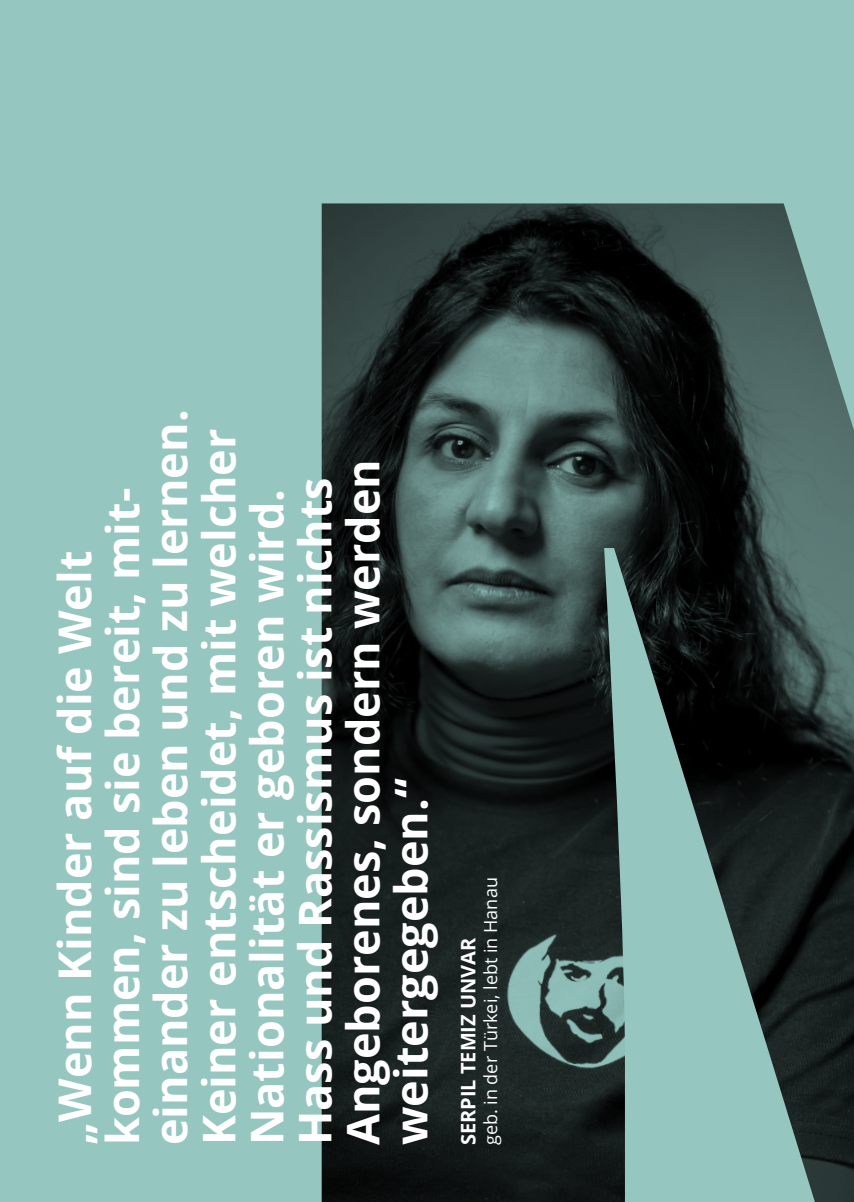
<style>
.page{position:relative;width:854px;height:1202px;background:#fff}
.page>*{position:absolute;margin:0;border:0;box-sizing:border-box;transform-origin:0 0}
.t1{font:700 45px/48px "Open Sans";color:#fff}
.t2{font:700 20px "Open Sans";color:#fff}
.t3{font:18px "Open Sans";color:#fff}
</style>
<div class="page">
<div style="left:0;top:0;width:853px;height:1202px;background:#95c6c0"></div>
<img style="left:321px;top:203px;width:532px;height:999px">
<p class="t1" style="left:50px;top:1145px;width:737px;rotate:-90deg">„Wenn Kinder auf die Welt kommen, sind sie bereit, mit&shy;einander zu leben und zu lernen.<br>Keiner entscheidet, mit welcher<br>Nationalität er geboren wird.<br>Hass und Rassismus ist nichts<br>Angeborenes, sondern werden weitergegeben.“</p>
<p class="t3" style="left:478px;top:1145px;width:269px;rotate:-90deg">geb. in der Türkei, lebt in Hanau</p>
<p class="t2" style="left:454px;top:1145px;width:209px;rotate:-90deg">SERPIL TEMIZ UNVAR</p>
</div>
